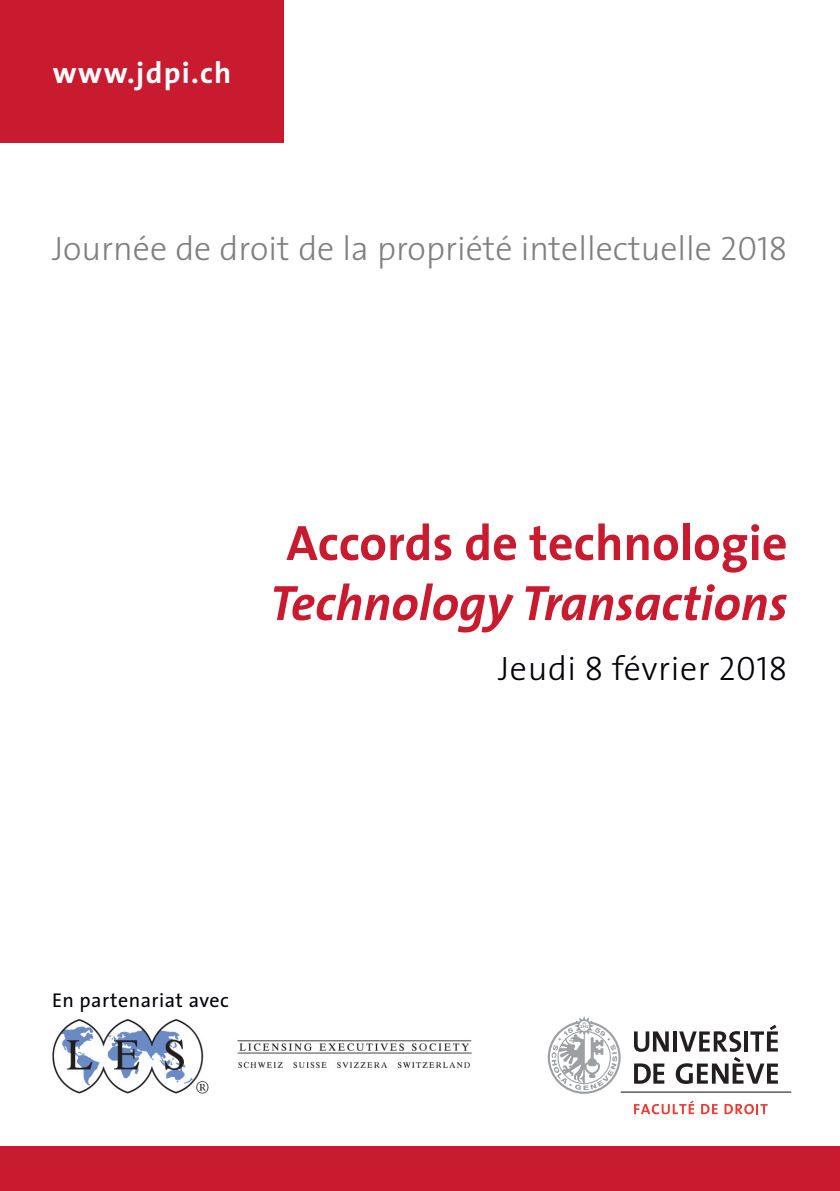
<style>
.page{position:relative;width:840px;height:1191px;background:#fff}
.page>*{position:absolute;margin:0;border:0;box-sizing:border-box;transform-origin:0 0}
.t1{font:italic 700 50px "The Sans";color:#c81b2f}
.t2{font:700 50px "The Sans";color:#c81b2f}
.t3{font:300 34px "The Sans";color:#808082}
.t4{font:300 34px "The Sans";letter-spacing:.02em;color:#000006}
.t5{font:700 30px "The Sans";letter-spacing:.045em;color:#fff}
.t6{font:20px "The Sans";letter-spacing:.025em;color:#000006}
.s1{font-family:"The Sans Light Caps";font-weight:400}
</style>
<div class="page">
<div style="left:0;top:0;width:283px;height:143px;background:#c81b2f"></div>
<div style="left:0;top:1146px;width:839px;height:45px;background:#c81b2f"></div>
<svg style="left:634px;top:1031px;width:34px;height:21px"></svg>
<svg style="left:673px;top:1031px;width:2px;height:20px"></svg>
<svg style="left:634px;top:1063px;width:30px;height:20px"></svg>
<svg style="left:675px;top:1024px;width:102px;height:60px"></svg>
<svg style="left:547px;top:1016px;width:73px;height:77px"></svg>
<hr style="left:620px;top:1091px;width:170px;height:1px;background:#231f20">
<svg style="left:634px;top:1100px;width:59px;height:14px"></svg>
<svg style="left:701px;top:1104px;width:16px;height:10px"></svg>
<svg style="left:724px;top:1103px;width:43px;height:11px"></svg>
<img style="left:52px;top:1019px;width:420px;height:75px">
<p class="t5" style="left:53px;top:61px;width:180px">www.jdpi.ch</p>
<p class="t3" style="left:52px;top:235px;width:736px">Journée de droit de la propriété intellectuelle <span class="s1">2018</span></p>
<h1 class="t2" style="left:286px;top:523px;width:502px">Accords de technologie</h1>
<h1 class="t1" style="left:269px;top:583px;width:519px">Technology Transactions</h1>
<p class="t4" style="left:498px;top:655px;width:291px">Jeudi <span class="s1">8</span> février <span class="s1">2018</span></p>
<p class="t6" style="left:52px;top:992px;width:178px">En partenariat avec</p>
</div>
